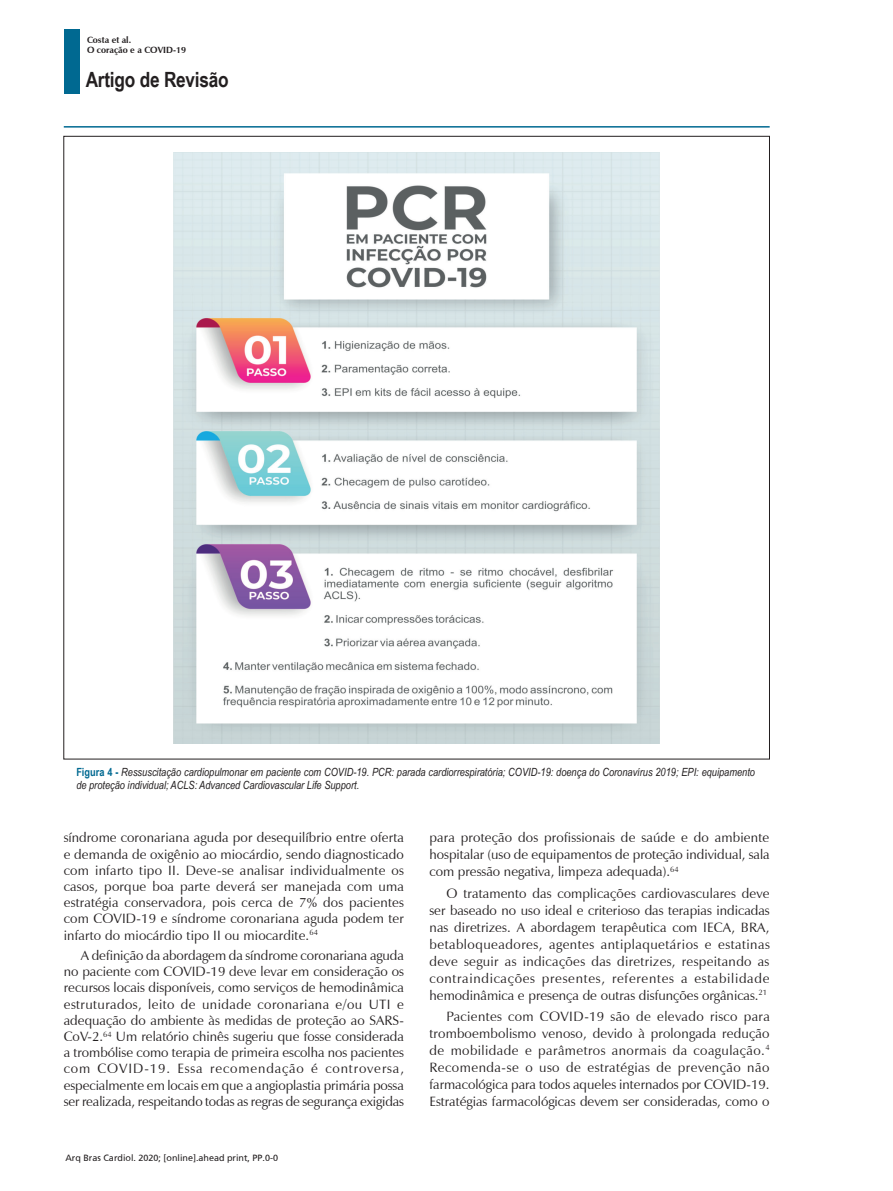
<style>
.page{position:relative;width:893px;height:1191px;background:#fff}
.page>*{position:absolute;margin:0;border:0;box-sizing:border-box;transform-origin:0 0}
.t1{font:700 21px "Arial Narrow";letter-spacing:-.01em;color:#231f20}
.t2{font:13.5px/16.2px "Zapf Humanist 601 BT";color:#231f20;text-align:justify}
.t3{font:italic 11.25px/13.5px "Arial Narrow";color:#231f20}
.t4{font:9px "Frutiger";color:#231f20}
.t5{font:700 9px/10.8px "Zapf Humanist 601 BT";color:#231f20}
.s1{font-weight:700;font-style:normal;color:#006991}
</style>
<div class="page">
<hr style="left:64px;top:126px;width:706px;height:2px;background:#006991">
<div style="left:64px;top:29px;width:16px;height:65px;background:#006991"></div>
<img style="left:174px;top:152px;width:485px;height:591px">
<p class="t5" style="left:87px;top:34px;width:101px">Costa et al.<br>O coração e a COVID-19</p>
<h1 class="t1" style="left:86px;top:64px;width:145px">Artigo de Revisão</h1>
<p class="t3" style="left:76px;top:765px;width:680px"><span class="s1">Figura 4 -</span> Ressuscitação cardiopulmonar em paciente com COVID-19. PCR: parada cardiorrespiratória; COVID-19: doença do Coronavírus 2019; EPI: equipamento de proteção individual; ACLS: Advanced Cardiovascular Life Support.</p>
<p class="t2" style="left:64px;top:829px;width:342px">síndrome coronariana aguda por desequilíbrio entre oferta e demanda de oxigênio ao miocárdio, sendo diagnosticado com infarto tipo II. Deve-se analisar individualmente os casos, porque boa parte deverá ser manejada com uma estratégia conservadora, pois cerca de 7% dos pacientes com COVID-19 e síndrome coronariana aguda podem ter infarto do miocárdio tipo II ou miocardite.<sup>64</sup></p>
<p class="t2" style="left:64px;top:947px;width:342px;text-indent:17px">A definição da abordagem da síndrome coronariana aguda no paciente com COVID-19 deve levar em consideração os recursos locais disponíveis, como serviços de hemodinâmica estruturados, leito de unidade coronariana e/ou UTI e adequação do ambiente às medidas de proteção ao SARS-CoV-2.<sup>64</sup> Um relatório chinês sugeriu que fosse considerada a trombólise como terapia de primeira escolha nos pacientes com COVID-19. Essa recomendação é controversa, especialmente em locais em que a angioplastia primária possa ser realizada, respeitando todas as regras de segurança exigidas</p>
<p class="t4" style="left:65px;top:1153px;width:214px">Arq Bras Cardiol. 2020; [online].ahead print, PP.0-0</p>
<p class="t2" style="left:429px;top:829px;width:342px;line-height:17px">para proteção dos profissionais de saúde e do ambiente hospitalar (uso de equipamentos de proteção individual, sala com pressão negativa, limpeza adequada).<sup>64</sup></p>
<p class="t2" style="left:429px;top:884px;width:342px;line-height:17px;text-indent:17px">O tratamento das complicações cardiovasculares deve ser baseado no uso ideal e criterioso das terapias indicadas nas diretrizes. A abordagem terapêutica com IECA, BRA, betabloqueadores, agentes antiplaquetários e estatinas deve seguir as indicações das diretrizes, respeitando as contraindicações presentes, referentes a estabilidade hemodinâmica e presença de outras disfunções orgânicas.<sup>21</sup></p>
<p class="t2" style="left:429px;top:1007px;width:342px;line-height:17px;text-indent:17px">Pacientes com COVID-19 são de elevado risco para tromboembolismo venoso, devido à prolongada redução de mobilidade e parâmetros anormais da coagulação.<sup>4<br></sup>Recomenda-se o uso de estratégias de prevenção não farmacológica para todos aqueles internados por COVID-19.<br>Estratégias farmacológicas devem ser consideradas, como o</p>
</div>
